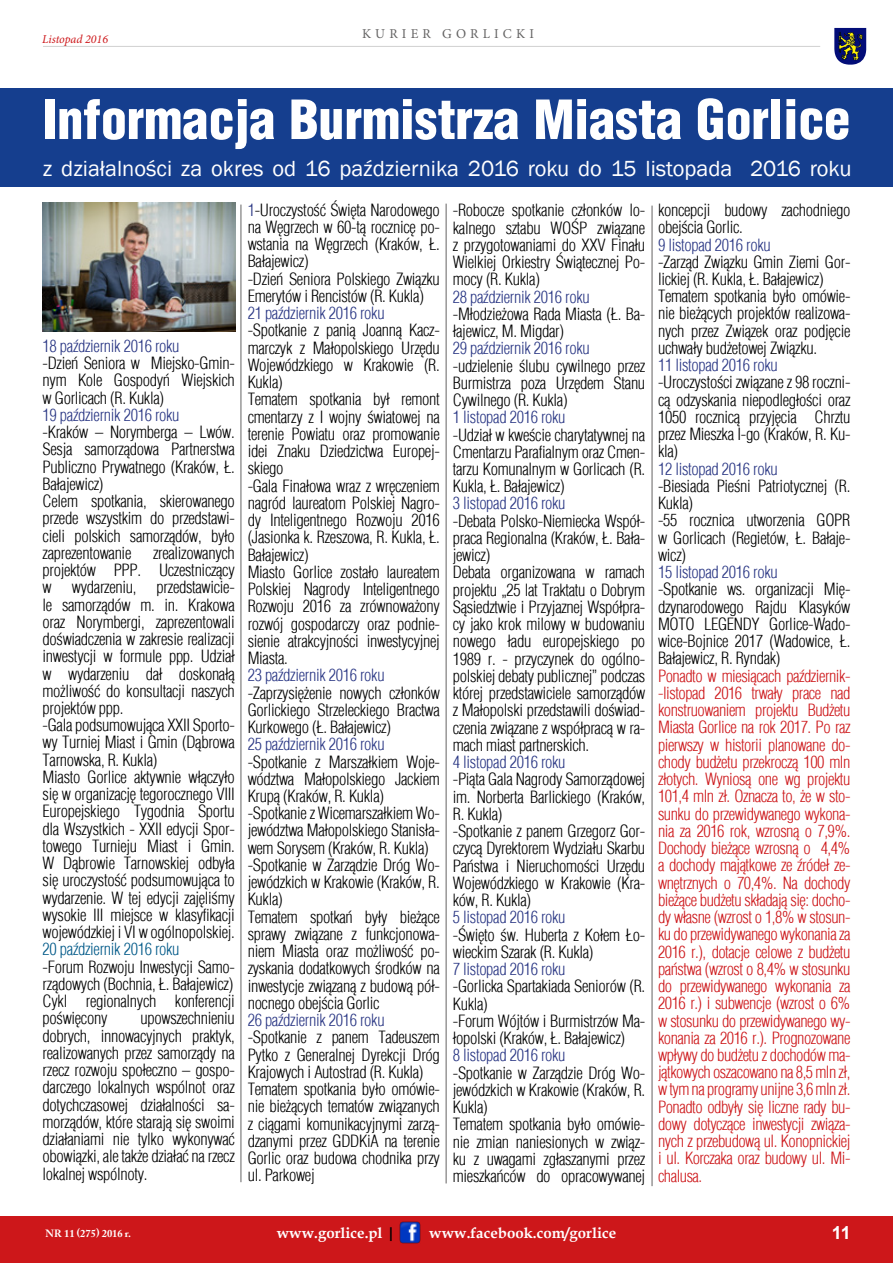
<style>
.page{position:relative;width:893px;height:1263px;background:#fff}
.page>*{position:absolute;margin:0;border:0;box-sizing:border-box;transform-origin:0 0}
.t1{font:53.25px "Switz Cond Blackpl";color:#fff}
.t2{font:22.5px "Franklin Gothic";color:#fff}
.t3{font:700 18px "Arial";color:#fff}
.t4{font:300 16.5px/17.2px "Switzerland Cond";letter-spacing:-.02em;color:#000}
.t5{font:300 16.5px/17.2px "Switzerland Cond";letter-spacing:-.03em;color:#cd171a;text-align:justify}
.t6{font:300 16.5px "Switzerland Cond";letter-spacing:-.02em;color:#283583}
.t7{font:300 16.5px "Switzerland Cond";letter-spacing:-.02em;color:#005988}
.t8{font:700 15px "Book Antiqua";color:#fff}
.t9{font:13.5px "Minion Pro";letter-spacing:.31em;color:#646363}
.t10{font:italic 12px "Minion Pro";letter-spacing:-.005em;color:#cd171a}
.t11{font:700 10.5px "Adobe Caslon Pro";color:#fff}
.s1{color:#283583}
.s2{color:#000}
</style>
<div class="page">
<div style="left:0;top:1216px;width:893px;height:47px;background:#cd171a"></div>
<svg style="left:834px;top:28px;width:32px;height:37px"></svg>
<img style="left:400px;top:1222px;width:21px;height:21px">
<div style="left:0;top:88px;width:893px;height:98px;background:#153e8e"></div>
<hr style="left:241px;top:205px;width:1px;height:977px;background:#646363">
<hr style="left:446px;top:204px;width:1px;height:979px;background:#646363">
<hr style="left:652px;top:206px;width:1px;height:980px;background:#646363">
<hr style="left:43px;top:46px;width:777px;height:1px;background:#d0d0d0">
<img style="left:42px;top:203px;width:193px;height:128px">
<p class="t10" style="left:42px;top:31px;width:67px">Listopad 2016</p>
<p class="t9" style="left:362px;top:25px;width:173px">KURIER GORLICKI</p>
<h1 class="t1" style="left:42px;top:84px;width:810px">Informacja Burmistrza Miasta Gorlice</h1>
<h2 class="t2" style="left:43px;top:154px;width:810px">z działalności za okres od 16 października 2016 roku do 15 listopada 2016 roku</h2>
<p class="t6" style="left:43px;top:336px;width:138px">18 październik 2016 roku</p>
<p class="t4" style="left:43px;top:354px;width:194px;text-align:justify">-Dzień Seniora w Miejsko-Gmin&shy;nym Kole Gospodyń Wiejskich w Gorlicach (R. Kukla)</p>
<p class="t6" style="left:43px;top:405px;width:138px">19 październik 2016 roku</p>
<p class="t4" style="left:43px;top:423px;width:194px">-Kraków – Norymberga – Lwów.<br>Sesja samorządowa Partnerstwa<br>Publiczno Prywatnego (Kraków, Ł.<br>Bałajewicz)<br>Celem spotkania, skierowanego przede wszystkim do przedstawi&shy;cieli polskich samorządów, było zaprezentowanie</p>
<p class="t4" style="left:43px;top:544px;width:194px;text-indent:110px">zrealizowanych projektów PPP. Uczestniczący w wydarzeniu, przedstawicie&shy;le samorządów m. in. Krakowa oraz Norymbergi, zaprezentowali doświadczenia w zakresie realizacji inwestycji w formule ppp. Udział w wydarzeniu dał doskonałą możliwość do konsultacji naszych projektów ppp.<br>-Gala podsumowująca XXII Sporto&shy;wy Turniej Miast i Gmin (Dąbrowa<br>Tarnowska, R. Kukla)<br>Miasto Gorlice aktywnie włączyło się w organizację tegorocznego VIII<br>Europejskiego Tygodnia Sportu dla Wszystkich - XXII edycji Spor&shy;towego Turnieju Miast i Gmin.<br>W Dąbrowie Tarnowskiej odbyła się uroczystość podsumowująca to wydarzenie. W tej edycji zajęliśmy wysokie III miejsce w klasyfikacji wojewódzkiej i VI w ogólnopolskiej.</p>
<p class="t7" style="left:43px;top:940px;width:138px">20 październik 2016 roku</p>
<p class="t4" style="left:43px;top:958px;width:194px;text-align:justify">-Forum Rozwoju Inwestycji Samo&shy;rządowych (Bochnia, Ł. Bałajewicz)<br>Cykl regionalnych konferencji poświęcony</p>
<p class="t4" style="left:43px;top:1010px;width:194px;text-align:justify;text-indent:98px">upowszechnieniu dobrych, innowacyjnych praktyk, realizowanych przez samorządy na rzecz rozwoju społeczno – gospo&shy;darczego lokalnych wspólnot oraz dotychczasowej działalności sa&shy;morządów, które starają się swoimi działaniami nie tylko wykonywać obowiązki, ale także działać na rzecz lokalnej wspólnoty.</p>
<p class="t4" style="left:248px;top:201px;width:194px"><span class="s1">1</span>-Uroczystość Święta Narodowego na Węgrzech w 60-tą rocznicę po&shy;wstania na Węgrzech (Kraków, Ł.<br>Bałajewicz)<br>-Dzień Seniora Polskiego Związku<br>Emerytów i Rencistów (R. Kukla)</p>
<p class="t6" style="left:248px;top:303px;width:138px">21 październik 2016 roku</p>
<p class="t4" style="left:248px;top:322px;width:194px">-Spotkanie z panią Joanną Kacz&shy;marczyk z Małopolskiego Urzędu<br>Wojewódzkiego w Krakowie (R.<br>Kukla)<br>Tematem spotkania był remont cmentarzy z I wojny światowej na terenie Powiatu oraz promowanie idei Znaku Dziedzictwa Europej&shy;skiego<br>-Gala Finałowa wraz z wręczeniem nagród laureatom Polskiej Nagro&shy;dy Inteligentnego Rozwoju 2016 (Jasionka k. Rzeszowa, R. Kukla, Ł.<br>Bałajewicz)<br>Miasto Gorlice zostało laureatem<br>Polskiej Nagrody Inteligentnego<br>Rozwoju 2016 za zrównoważony rozwój gospodarczy oraz podnie&shy;sienie atrakcyjności inwestycyjnej<br>Miasta.</p>
<p class="t6" style="left:248px;top:666px;width:138px">23 październik 2016 roku</p>
<p class="t4" style="left:248px;top:684px;width:194px;text-align:justify">-Zaprzysiężenie nowych członków Gorlickiego Strzeleckiego Bractwa Kurkowego (Ł. Bałajewicz)</p>
<p class="t6" style="left:248px;top:735px;width:138px">25 październik 2016 roku</p>
<p class="t4" style="left:248px;top:753px;width:194px">-Spotkanie z Marszałkiem Woje&shy;wództwa Małopolskiego Jackiem<br>Krupą (Kraków, R. Kukla) -Spotkanie z Wicemarszałkiem Wo&shy;jewództwa Małopolskiego Stanisła&shy;wem Sorysem (Kraków, R. Kukla) -Spotkanie w Zarządzie Dróg Wo&shy;jewódzkich w Krakowie (Kraków, R.<br>Kukla)<br>Tematem spotkań były bieżące sprawy związane z funkcjonowa&shy;niem Miasta oraz możliwość po&shy;zyskania dodatkowych środków na inwestycje związaną z budową pół&shy;nocnego obejścia Gorlic</p>
<p class="t6" style="left:248px;top:1010px;width:138px">26 październik 2016 roku</p>
<p class="t4" style="left:248px;top:1029px;width:194px">-Spotkanie z panem Tadeuszem<br>Pytko z Generalnej Dyrekcji Dróg<br>Krajowych i Autostrad (R. Kukla)<br>Tematem spotkania było omówie&shy;nie bieżących tematów związanych z ciągami komunikacyjnymi zarzą&shy;dzanymi przez GDDKiA na terenie<br>Gorlic oraz budowa chodnika przy ul. Parkowej</p>
<p class="t4" style="left:453px;top:202px;width:194px;text-align:justify">-Robocze spotkanie członków lo&shy;kalnego sztabu WOŚP związane z przygotowaniami do XXV Finału Wielkiej Orkiestry Świątecznej Po&shy;mocy (R. Kukla)</p>
<p class="t6" style="left:453px;top:287px;width:138px">28 październik 2016 roku</p>
<p class="t4" style="left:453px;top:305px;width:194px">-Młodzieżowa Rada Miasta (Ł. Ba&shy;łajewicz, M. Migdar)</p>
<p class="t6" style="left:453px;top:339px;width:138px">29 październik 2016 roku</p>
<p class="t4" style="left:453px;top:357px;width:194px;text-align:justify">-udzielenie ślubu cywilnego przez Burmistrza poza Urzędem Stanu Cywilnego (R. Kukla)</p>
<p class="t6" style="left:453px;top:408px;width:114px">1 listopad 2016 roku</p>
<p class="t4" style="left:453px;top:426px;width:194px;text-align:justify">-Udział w kweście charytatywnej na Cmentarzu Parafialnym oraz Cmen&shy;tarzu Komunalnym w Gorlicach (R.<br>Kukla, Ł. Bałajewicz)</p>
<p class="t6" style="left:453px;top:494px;width:114px">3 listopad 2016 roku</p>
<p class="t4" style="left:453px;top:512px;width:194px">-Debata Polsko-Niemiecka Współ&shy;praca Regionalna (Kraków, Ł. Bała&shy;jewicz)<br>Debata organizowana w ramach projektu „25 lat Traktatu o Dobrym<br>Sąsiedztwie i Przyjaznej Współpra&shy;cy jako krok milowy w budowaniu nowego ładu europejskiego po<br>1989 r. - przyczynek do ogólno&shy;polskiej debaty publicznej” podczas której przedstawiciele samorządów z Małopolski przedstawili doświad&shy;czenia związane z współpracą w ra&shy;mach miast partnerskich.</p>
<p class="t6" style="left:453px;top:752px;width:114px">4 listopad 2016 roku</p>
<p class="t4" style="left:453px;top:771px;width:194px">-Piąta Gala Nagrody Samorządowej im. Norberta Barlickiego (Kraków,<br>R. Kukla)<br>-Spotkanie z panem Grzegorz Gor&shy;czycą Dyrektorem Wydziału Skarbu<br>Państwa i Nieruchomości Urzędu<br>Wojewódzkiego w Krakowie (Kra&shy;ków, R. Kukla)</p>
<p class="t6" style="left:453px;top:908px;width:114px">5 listopad 2016 roku</p>
<p class="t4" style="left:453px;top:926px;width:194px">-Święto św. Huberta z Kołem Ło&shy;wieckim Szarak (R. Kukla)</p>
<p class="t6" style="left:453px;top:959px;width:114px">7 listopad 2016 roku</p>
<p class="t4" style="left:453px;top:977px;width:194px">-Gorlicka Spartakiada Seniorów (R.<br>Kukla)<br>-Forum Wójtów i Burmistrzów Ma&shy;łopolski (Kraków, Ł. Bałajewicz)</p>
<p class="t6" style="left:453px;top:1046px;width:114px">8 listopad 2016 roku</p>
<p class="t4" style="left:453px;top:1064px;width:194px">-Spotkanie w Zarządzie Dróg Wo&shy;jewódzkich w Krakowie (Kraków, R.<br>Kukla)<br>Tematem spotkania było omówie&shy;nie zmian naniesionych w związ&shy;ku z uwagami zgłaszanymi przez mieszkańców do opracowywanej</p>
<p class="t4" style="left:658px;top:201px;width:194px">koncepcji budowy zachodniego obejścia Gorlic.</p>
<p class="t6" style="left:658px;top:235px;width:114px">9 listopad 2016 roku</p>
<p class="t4" style="left:658px;top:253px;width:194px">-Zarząd Związku Gmin Ziemi Gor&shy;lickiej (R. Kukla, Ł. Bałajewicz)<br>Tematem spotkania było omówie&shy;nie bieżących projektów realizowa&shy;nych przez Związek oraz podjęcie uchwały budżetowej Związku.</p>
<p class="t6" style="left:658px;top:356px;width:121px">11 listopad 2016 roku</p>
<p class="t4" style="left:658px;top:374px;width:194px;text-align:justify">-Uroczystości związane z 98 roczni&shy;cą odzyskania niepodległości oraz 1050 rocznicą przyjęcia Chrztu przez Mieszka I-go (Kraków, R. Ku&shy;kla)</p>
<p class="t6" style="left:658px;top:459px;width:121px">12 listopad 2016 roku</p>
<p class="t4" style="left:658px;top:477px;width:194px">-Biesiada Pieśni Patriotycznej (R.<br>Kukla)<br>-55 rocznica utworzenia GOPR w Gorlicach (Regietów, Ł. Bałaje&shy;wicz)</p>
<p class="t6" style="left:658px;top:562px;width:121px">15 listopad 2016 roku</p>
<p class="t4" style="left:658px;top:581px;width:194px;text-align:justify">-Spotkanie ws. organizacji Mię&shy;dzynarodowego Rajdu Klasyków MOTO LEGENDY Gorlice-Wado&shy;wice-Bojnice 2017 (Wadowice, Ł.<br>Bałajewicz, R. Ryndak)</p>
<p class="t5" style="left:658px;top:667px;width:194px">Ponadto w miesiącach październik--listopad 2016 trwały prace nad konstruowaniem projektu Budżetu Miasta Gorlice na rok 2017. Po raz pierwszy w historii planowane do&shy;chody budżetu przekroczą 100 mln złotych. Wyniosą one wg projektu 101,4 mln zł. Oznacza to, że w sto&shy;sunku do przewidywanego wykona&shy;nia za 2016 rok, wzrosną o 7,9%.<br>Dochody bieżące wzrosną o 4,4% a dochody majątkowe ze źródeł ze&shy;wnętrznych o 70,4%. Na dochody bieżące budżetu składają się: docho&shy;dy własne (wzrost o 1,8% w stosun&shy;ku do przewidywanego wykonania za 2016 r.), dotacje celowe z budżetu państwa (wzrost o 8,4% w stosunku do przewidywanego wykonania za 2016 r.) i subwencje (wzrost o 6% w stosunku do przewidywanego wy&shy;konania za 2016 r.). Prognozowane wpływy do budżetu z dochodów ma&shy;jątkowych oszacowano na 8,5 mln zł, w tym na programy unijne 3,6 mln zł.<br>Ponadto odbyły się liczne rady bu&shy;dowy dotyczące inwestycji związa&shy;nych z przebudową ul. Konopnickiej i ul. Korczaka oraz budowy ul. Mi&shy;chalusa.</p>
<p class="t11" style="left:46px;top:1227px;width:87px">NR 11 (275) 2016 r.</p>
<p class="t8" style="left:277px;top:1222px;width:120px">www.gorlice.pl <span class="s2">|</span></p>
<p class="t8" style="left:429px;top:1222px;width:188px">www.facebook.com/gorlice</p>
<p class="t3" style="left:832px;top:1221px;width:21px">11</p>
</div>
